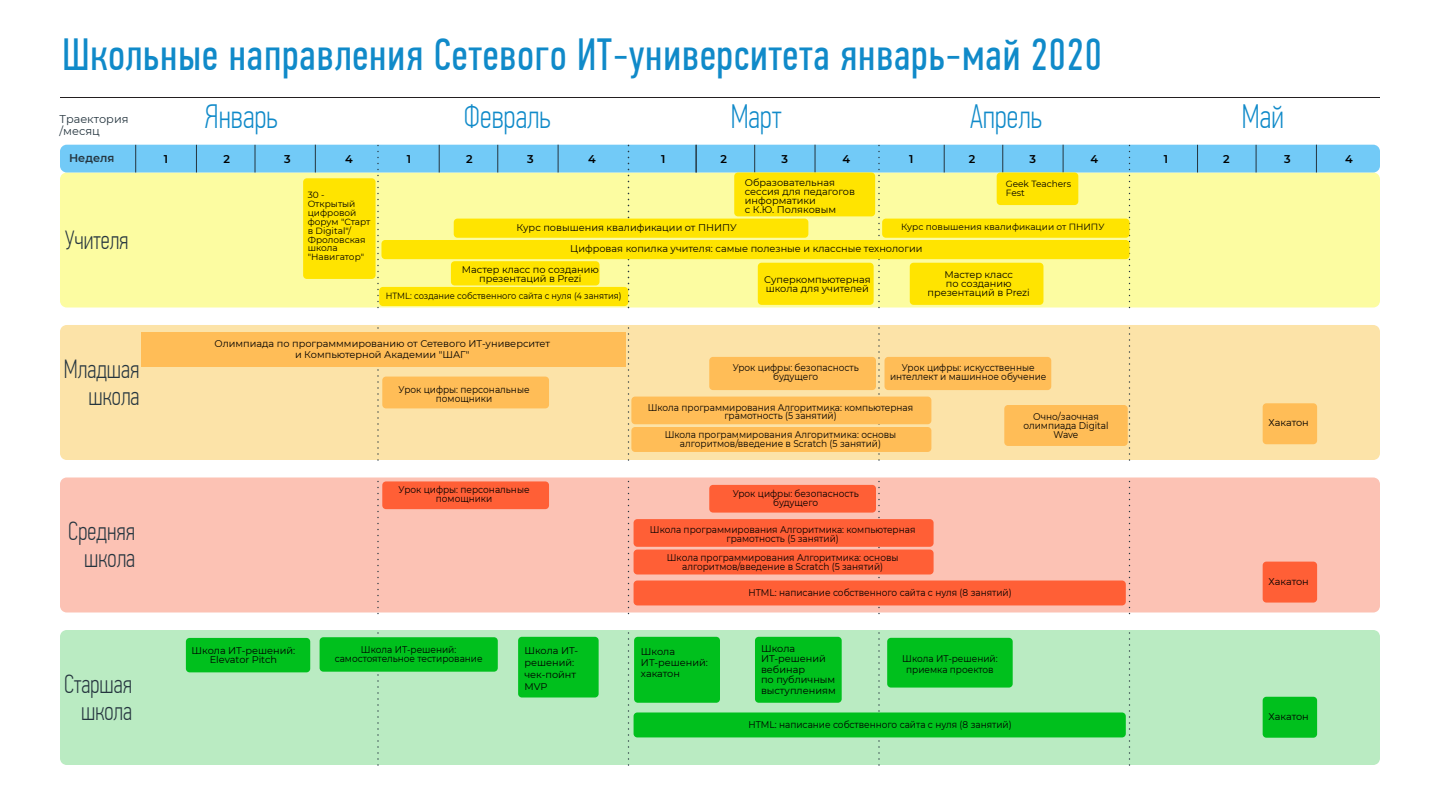
<style>
.page{position:relative;width:1440px;height:810px;background:#fff}
.page>*{position:absolute;margin:0;border:0;box-sizing:border-box;transform-origin:0 0}
.t1{font:45px "PF Din Text Comp Pro";letter-spacing:.02em;color:#108ac9}
.t2{font:100 33.75px "PF Din Text Comp Pro";color:#108ac9}
.t3{font:100 26.25px/27px "PF Din Text Comp Pro";color:#25353f;text-align:right}
.t4{font:600 11.25px "Montserrat";color:#000}
.t5{font:11.25px/12px "Montserrat";color:#25353f}
.t6{font:600 11.25px "Montserrat";color:#25353f}
.t7{font:9.75px/8.9px "Montserrat";color:#000;text-align:center;scale:.92 1}
.t8{font:9.75px/8.9px "Montserrat";color:#000}
.t9{font:9px/8.9px "Montserrat";color:#000}
.t10{font:9px "Montserrat";color:#000;scale:.92 1}
</style>
<div class="page">
<hr style="left:60px;top:97px;width:1320px;height:1px;background:#231f20">
<div style="left:60px;top:172px;width:1320px;height:136px;background:#fcfca1"></div>
<div style="left:60px;top:145px;width:1320px;height:27px;background:#72caf7;border-radius:7px"></div>
<div style="left:60px;top:325px;width:1320px;height:135px;background:#fce3a8"></div>
<div style="left:60px;top:630px;width:1320px;height:135px;background:#baebc2"></div>
<div style="left:60px;top:478px;width:1320px;height:135px;background:#fcc2b4"></div>
<svg style="left:196px;top:145px;width:1px;height:27px"></svg>
<svg style="left:135px;top:145px;width:1px;height:27px"></svg>
<svg style="left:255px;top:145px;width:1px;height:27px"></svg>
<svg style="left:1197px;top:145px;width:1px;height:27px"></svg>
<svg style="left:1256px;top:145px;width:1px;height:27px"></svg>
<svg style="left:1316px;top:145px;width:1px;height:27px"></svg>
<div style="left:141px;top:332px;width:485px;height:35px;background:#ffbd57"></div>
<svg style="left:377px;top:325px;width:172px;height:135px"></svg>
<svg style="left:377px;top:478px;width:172px;height:136px;background:#fcae9b"></svg>
<svg style="left:320px;top:630px;width:178px;height:135px;background:#8adf97"></svg>
<div style="left:186px;top:638px;width:124px;height:34px;background:#00c01d"></div>
<div style="left:518px;top:637px;width:81px;height:61px;background:#00c01d"></div>
<svg style="left:628px;top:478px;width:502px;height:136px;background:#fd9378"></svg>
<svg style="left:628px;top:630px;width:502px;height:135px;background:#68d779"></svg>
<svg style="left:628px;top:325px;width:502px;height:135px;background:#fdd081"></svg>
<div style="left:1263px;top:403px;width:54px;height:41px;background:#ffbd57"></div>
<svg style="left:303px;top:145px;width:827px;height:163px"></svg>
<div style="left:1263px;top:562px;width:54px;height:41px;background:#ff5f36"></div>
<div style="left:1263px;top:697px;width:54px;height:41px;background:#00c01d"></div>
<h1 class="t1" style="left:62px;top:37px;width:1041px">Школьные направления Сетевого ИТ-университета январь-май 2020</h1>
<p class="t5" style="left:59px;top:113px;width:71px">Траектория /месяц</p>
<p class="t6" style="left:69px;top:151px;width:47px">Неделя</p>
<h3 class="t3" style="left:65px;top:229px;width:65px">Учителя</h3>
<h3 class="t3" style="left:64px;top:357px;width:77px">Младшая школа</h3>
<h3 class="t3" style="left:68px;top:520px;width:69px">Средняя школа</h3>
<h3 class="t3" style="left:64px;top:673px;width:70px">Старшая школа</h3>
<h2 class="t2" style="left:205px;top:103px;width:74px">Январь</h2>
<h2 class="t2" style="left:464px;top:103px;width:89px">Февраль</h2>
<h2 class="t2" style="left:731px;top:103px;width:52px">Март</h2>
<h2 class="t2" style="left:970px;top:103px;width:74px">Апрель</h2>
<h2 class="t2" style="left:1242px;top:103px;width:44px">Май</h2>
<p class="t4" style="left:164px;top:152px;width:6px">1</p>
<p class="t4" style="left:224px;top:152px;width:8px">2</p>
<p class="t4" style="left:284px;top:152px;width:8px">3</p>
<p class="t4" style="left:345px;top:152px;width:9px">4</p>
<p class="t4" style="left:407px;top:152px;width:6px">1</p>
<p class="t4" style="left:466px;top:152px;width:8px">2</p>
<p class="t4" style="left:527px;top:152px;width:8px">3</p>
<p class="t4" style="left:588px;top:152px;width:9px">4</p>
<p class="t4" style="left:661px;top:152px;width:6px">1</p>
<p class="t4" style="left:721px;top:152px;width:8px">2</p>
<p class="t4" style="left:781px;top:152px;width:8px">3</p>
<p class="t4" style="left:842px;top:152px;width:9px">4</p>
<p class="t4" style="left:909px;top:152px;width:6px">1</p>
<p class="t4" style="left:969px;top:152px;width:8px">2</p>
<p class="t4" style="left:1029px;top:152px;width:8px">3</p>
<p class="t4" style="left:1090px;top:152px;width:9px">4</p>
<p class="t4" style="left:1164px;top:152px;width:6px">1</p>
<p class="t4" style="left:1223px;top:152px;width:8px">2</p>
<p class="t4" style="left:1284px;top:152px;width:8px">3</p>
<p class="t4" style="left:1345px;top:152px;width:9px">4</p>
<p class="t9" style="left:308px;top:190px;width:64px">30 -<br>Открытый цифровой форум "Старт в Digital"/<br>Фроловская школа "Навигатор"</p>
<p class="t8" style="left:517px;top:223px;width:222px">Курс повышения квалификации от ПНИПУ</p>
<p class="t8" style="left:745px;top:178px;width:112px">Образовательная сессия для педагогов информатики<br>с К.Ю. Поляковым</p>
<p class="t9" style="left:1006px;top:179px;width:67px">Geek Teachers<br>Fest</p>
<p class="t9" style="left:901px;top:223px;width:205px">Курс повышения квалификации от ПНИПУ</p>
<p class="t8" style="left:462px;top:238px;width:462px;line-height:20.4px;text-indent:108px">Цифровая копилка учителя: самые полезные и классные технологии<br>Мастер класс по созданию</p>
<p class="t8" style="left:479px;top:274px;width:104px">презентаций в Prezi</p>
<p class="t8" style="left:928px;top:270px;width:104px;text-align:center">Мастер класс<br>по созданию презентаций в Prezi</p>
<p class="t8" style="left:764px;top:276px;width:108px">Суперкомпьютерная школа для учителей</p>
<p class="t10" style="left:386px;top:290px;width:258px">HTML: создание собственного сайта с нуля (4 занятия)</p>
<p class="t8" style="left:215px;top:338px;width:337px;line-height:11.2px;text-align:center">Олимпиада по программмированию от Сетевого ИТ-университет и Компьютерной Академии "ШАГ"</p>
<p class="t7" style="left:399px;top:385px;width:144px">Урок цифры: персональные помощники</p>
<p class="t7" style="left:399px;top:485px;width:144px">Урок цифры: персональные помощники</p>
<p class="t8" style="left:192px;top:646px;width:105px;text-align:center">Школа ИТ-решений:<br>Elevator Pitch</p>
<p class="t7" style="left:335px;top:645px;width:162px">Школа ИТ-решений: самостоятельное тестирование</p>
<p class="t8" style="left:524px;top:645px;width:55px;line-height:11.9px">Школа ИТ&shy;решений: чек-пойнт<br>MVP</p>
<p class="t7" style="left:733px;top:363px;width:139px">Урок цифры: безопасность будущего</p>
<p class="t7" style="left:890px;top:363px;width:172px">Урок цифры: искусственные интеллект и машинное обучение</p>
<p class="t7" style="left:1023px;top:412px;width:94px">Очно/заочная олимпиада Digital<br>Wave</p>
<p class="t7" style="left:648px;top:403px;width:290px">Школа программирования Алгоритмика: компьютерная грамотность (5 занятий)</p>
<p class="t7" style="left:665px;top:430px;width:253px">Школа программирования Алгоритмика: основы алгоритмов/введение в Scratch (5 занятий)</p>
<p class="t7" style="left:733px;top:489px;width:139px">Урок цифры: безопасность будущего</p>
<p class="t7" style="left:650px;top:525px;width:290px">Школа программирования Алгоритмика: компьютерная грамотность (5 занятий)</p>
<p class="t7" style="left:667px;top:553px;width:253px">Школа программирования Алгоритмика: основы алгоритмов/введение в Scratch (5 занятий)</p>
<p class="t7" style="left:748px;top:588px;width:288px">HTML: написание собственного сайта с нуля (8 занятий)</p>
<p class="t8" style="left:641px;top:646px;width:69px;line-height:11.2px">Школа<br>ИТ-решений: хакатон</p>
<p class="t8" style="left:761px;top:643px;width:76px;line-height:10.4px">Школа<br>ИТ-решений вебинар<br>по публичным выступлениям</p>
<p class="t7" style="left:902px;top:654px;width:105px;line-height:10.4px">Школа ИТ-решений: приемка проектов</p>
<p class="t7" style="left:748px;top:720px;width:288px">HTML: написание собственного сайта с нуля (8 занятий)</p>
<p class="t8" style="left:1269px;top:418px;width:42px">Хакатон</p>
<p class="t8" style="left:1269px;top:577px;width:42px">Хакатон</p>
<p class="t8" style="left:1269px;top:713px;width:42px">Хакатон</p>
</div>
